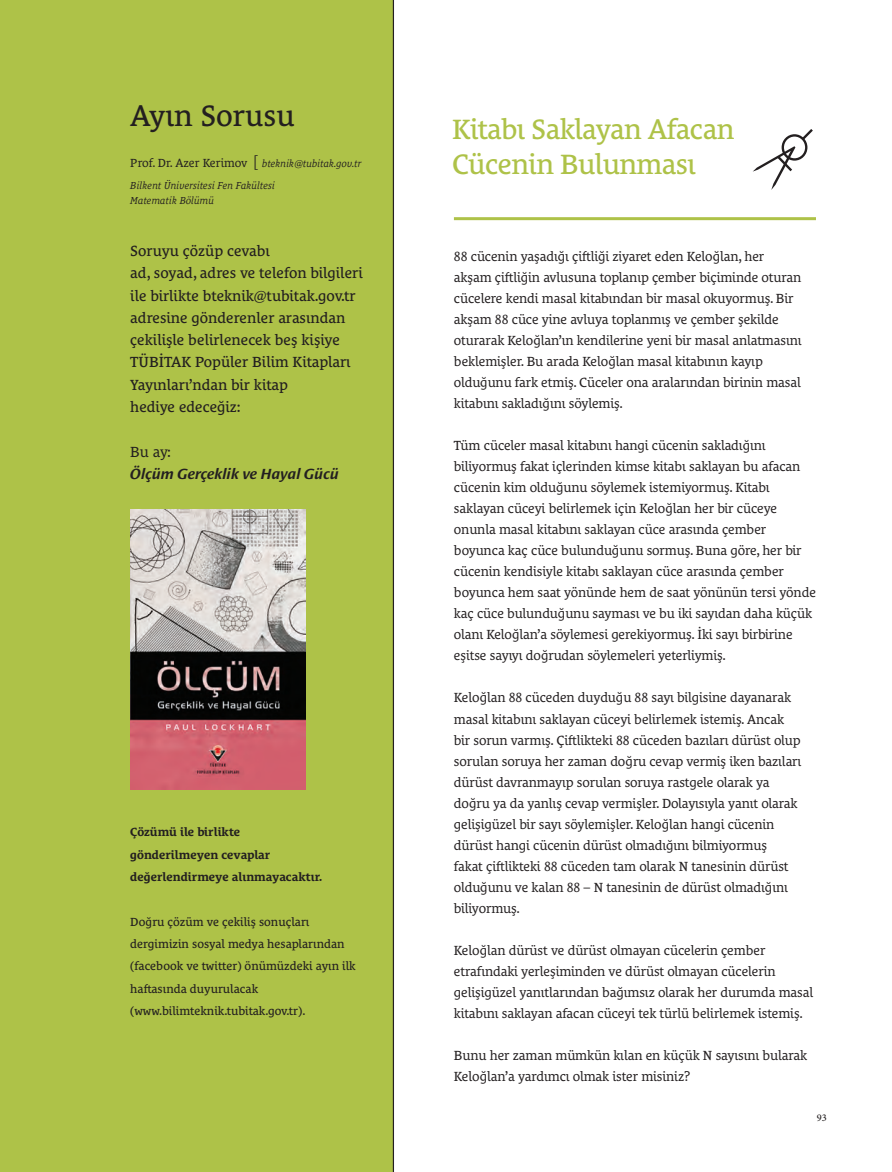
<style>
.page{position:relative;width:892px;height:1172px;background:#fff}
.page>*{position:absolute;margin:0;border:0;box-sizing:border-box;transform-origin:0 0}
.t1{font:30px "Le Monde Courrier Pro";color:#231f20}
.t2{font:28.5px/34.2px "Le Monde Courrier Pro";letter-spacing:-.02em;color:#aec248}
.t3{font:15px/22.4px "Le Monde Courrier Pro";color:#231f20}
.t4{font:italic 700 15px "Le Monde Sans Pro";letter-spacing:-.01em;color:#231f20}
.t5{font:15px "Le Monde Courrier Pro";color:#231f20}
.t6{font:13.5px/21px "Le Monde Courrier Pro";letter-spacing:-.01em;color:#231f20}
.t7{font:12px/22.4px "Le Monde Courrier Pro";color:#231f20}
.t8{font:700 12px/22.4px "Le Monde Courrier Pro";color:#231f20}
.t9{font:italic 10.35px/22.4px "Le Monde Courrier Pro";color:#231f20}
.t10{font:500 10.35px "Minion Pro";color:#231f20}
.s1{font-style:normal;font-size:12px}
.s2{font-family:"Le Monde Sans Pro";font-weight:300;font-style:normal;font-size:16.2px}
</style>
<div class="page">
<div style="left:0;top:0;width:393px;height:1171px;background:#aec248"></div>
<hr style="left:393px;top:0;width:1px;height:1171px;background:#231f20">
<svg style="left:753px;top:129px;width:60px;height:61px"></svg>
<hr style="left:454px;top:217px;width:362px;height:3px;background:#aec248">
<img style="left:130px;top:510px;width:176px;height:279px">
<h1 class="t1" style="left:130px;top:103px;width:166px">Ayın Sorusu</h1>
<p class="t9" style="left:130px;top:152px;width:233px"><span class="s1">Prof. Dr. Azer Kerimov</span> <span class="s2">[</span> bteknik@tubitak.gov.tr<br>Bilkent Üniversitesi Fen Fakültesi</p>
<p class="t9" style="left:130px;top:190px;width:85px">Matematik Bölümü</p>
<p class="t3" style="left:130px;top:240px;width:234px">Soruyu çözüp cevabı<br>ad, soyad, adres ve telefon bilgileri ile birlikte bteknik@tubitak.gov.tr adresine gönderenler arasından çekilişle belirlenecek beş kişiye<br>TÜBİTAK Popüler Bilim Kitapları<br>Yayınları’ndan bir kitap<br>hediye edeceğiz:</p>
<p class="t5" style="left:130px;top:445px;width:42px">Bu ay:</p>
<p class="t4" style="left:130px;top:462px;width:210px">Ölçüm Gerçeklik ve Hayal Gücü</p>
<p class="t8" style="left:130px;top:821px;width:193px">Çözümü ile birlikte gönderilmeyen cevaplar değerlendirmeye alınmayacaktır.</p>
<p class="t7" style="left:130px;top:911px;width:227px">Doğru çözüm ve çekiliş sonuçları dergimizin sosyal medya hesaplarından (facebook ve twitter) önümüzdeki ayın ilk haftasında duyurulacak (www.bilimteknik.tubitak.gov.tr).</p>
<h2 class="t2" style="left:452px;top:114px;width:284px">Kitabı Saklayan Afacan<br>Cücenin Bulunması</h2>
<p class="t6" style="left:454px;top:247px;width:349px">88 cücenin yaşadığı çiftliği ziyaret eden Keloğlan, her akşam çiftliğin avlusuna toplanıp çember biçiminde oturan cücelere kendi masal kitabından bir masal okuyormuş. Bir akşam 88 cüce yine avluya toplanmış ve çember şekilde oturarak Keloğlan’ın kendilerine yeni bir masal anlatmasını beklemişler. Bu arada Keloğlan masal kitabının kayıp olduğunu fark etmiş. Cüceler ona aralarından birinin masal kitabını sakladığını söylemiş.</p>
<p class="t6" style="left:454px;top:436px;width:363px">Tüm cüceler masal kitabını hangi cücenin sakladığını biliyormuş fakat içlerinden kimse kitabı saklayan bu afacan cücenin kim olduğunu söylemek istemiyormuş. Kitabı saklayan cüceyi belirlemek için Keloğlan her bir cüceye onunla masal kitabını saklayan cüce arasında çember boyunca kaç cüce bulunduğunu sormuş. Buna göre, her bir cücenin kendisiyle kitabı saklayan cüce arasında çember boyunca hem saat yönünde hem de saat yönünün tersi yönde kaç cüce bulunduğunu sayması ve bu iki sayıdan daha küçük olanı Keloğlan’a söylemesi gerekiyormuş. İki sayı birbirine eşitse sayıyı doğrudan söylemeleri yeterliymiş.</p>
<p class="t6" style="left:454px;top:688px;width:349px">Keloğlan 88 cüceden duyduğu 88 sayı bilgisine dayanarak masal kitabını saklayan cüceyi belirlemek istemiş. Ancak bir sorun varmış. Çiftlikteki 88 cüceden bazıları dürüst olup sorulan soruya her zaman doğru cevap vermiş iken bazıları dürüst davranmayıp sorulan soruya rastgele olarak ya doğru ya da yanlış cevap vermişler. Dolayısıyla yanıt olarak gelişigüzel bir sayı söylemişler. Keloğlan hangi cücenin dürüst hangi cücenin dürüst olmadığını bilmiyormuş<br>fakat çiftlikteki 88 cüceden tam olarak N tanesinin dürüst olduğunu ve kalan 88 – N tanesinin de dürüst olmadığını biliyormuş.</p>
<p class="t6" style="left:454px;top:940px;width:361px">Keloğlan dürüst ve dürüst olmayan cücelerin çember etrafındaki yerleşiminden ve dürüst olmayan cücelerin gelişigüzel yanıtlarından bağımsız olarak her durumda masal kitabını saklayan afacan cüceyi tek türlü belirlemek istemiş.</p>
<p class="t6" style="left:454px;top:1045px;width:355px">Bunu her zaman mümkün kılan en küçük N sayısını bularak<br>Keloğlan’a yardımcı olmak ister misiniz?</p>
<p class="t10" style="left:817px;top:1111px;width:11px">93</p>
</div>
